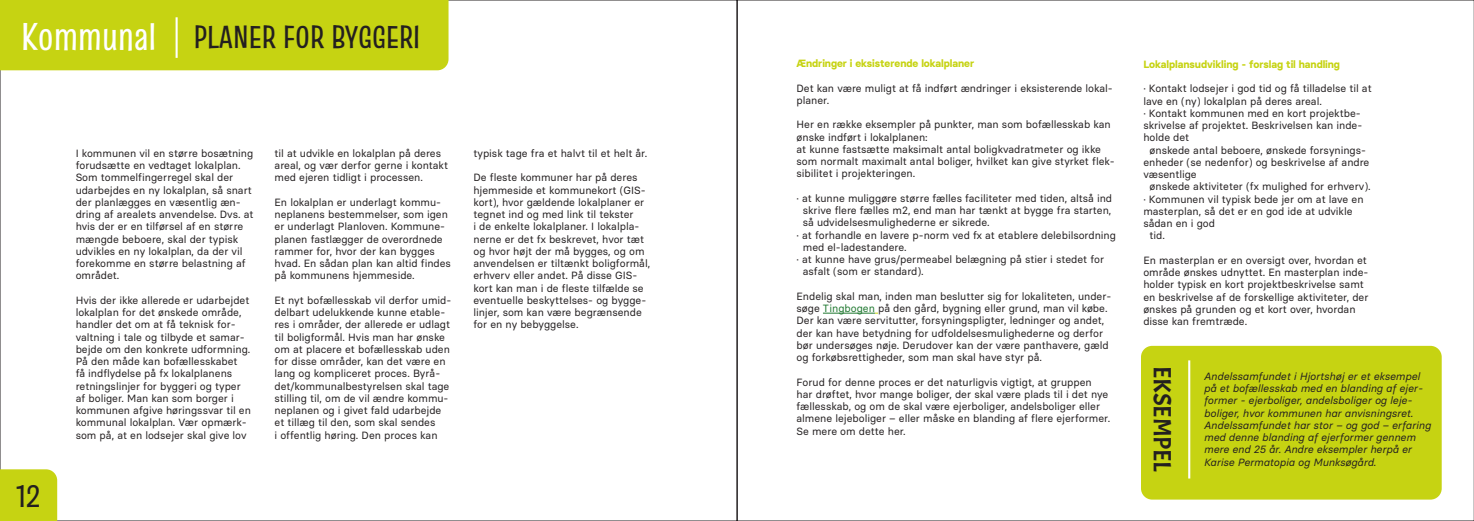
<style>
.page{position:relative;width:1474px;height:521px;background:#fff}
.page>*{position:absolute;margin:0;border:0;box-sizing:border-box;transform-origin:0 0}
.t1{font:38.5px "Truculenta";color:#fff}
.t2{font:31.5px "Truculenta";color:#231f20}
.t3{font:25.03px "Acme";color:#231f20}
.t4{font:10.5px/12.2px "Basier Square";color:#231f20}
.t5{font:italic 10.5px/12.2px "Basier Square";color:#231f20}
.t6{font:700 10.5px "Basier Square";color:#c6d312}
.s1{color:#1f7830}
</style>
<div class="page">
<svg style="left:736px;top:0;width:737px;height:521px"></svg>
<div style="left:0;top:469px;width:57px;height:52px;background:#c6d312"></div>
<hr style="left:823px;top:313px;width:52px;height:1px;background:#1f7830">
<div style="left:1140px;top:346px;width:301px;height:153px;background:#c6d312;border-radius:11px"></div>
<hr style="left:1188px;top:360px;width:2px;height:118px;background:#fff">
<div style="left:0;top:0;width:448px;height:70px;background:#c6d312"></div>
<hr style="left:175px;top:17px;width:3px;height:41px;background:#fff">
<p class="t1" style="left:21px;top:12px;width:136px">Kommunal</p>
<p class="t2" style="left:194px;top:18px;width:228px">PLANER FOR BYGGERI</p>
<h2 class="t2" style="left:16px;top:476px;width:26px">12</h2>
<p class="t4" style="left:76px;top:147px;width:179px">I kommunen vil en større bosætning forudsætte en vedtaget lokalplan.<br>Som tommelfingerregel skal der udarbejdes en ny lokalplan, så snart der planlægges en væsentlig æn&shy;dring af arealets anvendelse. Dvs. at hvis der er en tilførsel af en større mængde beboere, skal der typisk udvikles en ny lokalplan, da der vil forekomme en større belastning af området.</p>
<p class="t4" style="left:76px;top:294px;width:177px">Hvis der ikke allerede er udarbejdet lokalplan for det ønskede område, handler det om at få teknisk for&shy;valtning i tale og tilbyde et samar&shy;bejde om den konkrete udformning.<br>På den måde kan bofællesskabet<br>få indflydelse på fx lokalplanens retningslinjer for byggeri og typer af boliger. Man kan som borger i kommunen afgive høringssvar til en kommunal lokalplan. Vær opmærk&shy;som på, at en lodsejer skal give lov</p>
<p class="t4" style="left:274px;top:147px;width:175px">til at udvikle en lokalplan på deres areal, og vær derfor gerne i kontakt med ejeren tidligt i processen.</p>
<p class="t4" style="left:274px;top:196px;width:178px">En lokalplan er underlagt kommu&shy;neplanens bestemmelser, som igen er underlagt Planloven. Kommune&shy;planen fastlægger de overordnede rammer for, hvor der kan bygges hvad. En sådan plan kan altid findes på kommunens hjemmeside.</p>
<p class="t4" style="left:274px;top:294px;width:178px">Et nyt bofællesskab vil derfor umid&shy;delbart udelukkende kunne etable&shy;res i områder, der allerede er udlagt til boligformål. Hvis man har ønske om at placere et bofællesskab uden for disse områder, kan det være en lang og kompliceret proces. Byrå&shy;det/kommunalbestyrelsen skal tage stilling til, om de vil ændre kommu&shy;neplanen og i givet fald udarbejde et tillæg til den, som skal sendes<br>i offentlig høring. Den proces kan</p>
<p class="t4" style="left:473px;top:147px;width:175px">typisk tage fra et halvt til et helt år.</p>
<p class="t4" style="left:473px;top:171px;width:178px">De fleste kommuner har på deres hjemmeside et kommunekort (GIS&shy;kort), hvor gældende lokalplaner er tegnet ind og med link til tekster<br>i de enkelte lokalplaner. I lokalpla&shy;nerne er det fx beskrevet, hvor tæt og hvor højt der må bygges, og om anvendelsen er tiltænkt boligformål, erhverv eller andet. På disse GIS&shy;kort kan man i de fleste tilfælde se eventuelle beskyttelses- og bygge&shy;linjer, som kan være begrænsende for en ny bebyggelse.</p>
<p class="t6" style="left:796px;top:57px;width:179px">Ændringer i eksisterende lokalplaner</p>
<p class="t4" style="left:796px;top:82px;width:318px">Det kan være muligt at få indført ændringer i eksisterende lokal&shy;planer.</p>
<p class="t4" style="left:796px;top:118px;width:316px">Her en række eksempler på punkter, man som bofællesskab kan ønske indført i lokalplanen:</p>
<p class="t4" style="left:796px;top:143px;width:320px">at kunne fastsætte maksimalt antal boligkvadratmeter og ikke som normalt maximalt antal boliger, hvilket kan give styrket flek&shy;sibilitet i projekteringen.</p>
<p class="t4" style="left:802px;top:192px;width:311px;text-align:justify;text-indent:-6px">· at kunne muliggøre større fælles faciliteter med tiden, altså ind skrive flere fælles m2, end man har tænkt at bygge fra starten, så udvidelsesmulighederne er sikrede.</p>
<p class="t4" style="left:802px;top:229px;width:314px;text-indent:-6px">· at forhandle en lavere p-norm ved fx at etablere delebilsordning med el-ladestandere.</p>
<p class="t4" style="left:802px;top:253px;width:303px;text-indent:-6px">· at kunne have grus/permeabel belægning på stier i stedet for asfalt (som er standard).</p>
<p class="t4" style="left:796px;top:290px;width:316px">Endelig skal man, inden man beslutter sig for lokaliteten, under&shy;søge <span class="s1">Tingbogen</span> på den gård, bygning eller grund, man vil købe.<br>Der kan være servitutter, forsyningspligter, ledninger og andet, der kan have betydning for udfoldelsesmulighederne og derfor bør undersøges nøje. Derudover kan der være panthavere, gæld og forkøbsrettigheder, som man skal have styr på.</p>
<p class="t4" style="left:796px;top:376px;width:315px">Forud for denne proces er det naturligvis vigtigt, at gruppen har drøftet, hvor mange boliger, der skal være plads til i det nye fællesskab, og om de skal være ejerboliger, andelsboliger eller almene lejeboliger – eller måske en blanding af flere ejerformer.<br>Se mere om dette her.</p>
<p class="t3" style="left:1177px;top:366px;width:108px;rotate:90deg">EKSEMPEL</p>
<p class="t5" style="left:1203px;top:370px;width:228px">Andelssamfundet i Hjortshøj er et eksempel på et bofællesskab med en blanding af ejer&shy;former - ejerboliger, andelsboliger og leje&shy;boliger, hvor kommunen har anvisningsret.<br>Andelssamfundet har stor – og god – erfaring med denne blanding af ejerformer gennem mere end 25 år. Andre eksempler herpå er Karise Permatopia og Munksøgård.</p>
<p class="t6" style="left:1143px;top:58px;width:198px">Lokalplansudvikling - forslag til handling</p>
<p class="t4" style="left:1143px;top:82px;width:230px">· Kontakt lodsejer i god tid og få tilladelse til at lave en (ny) lokalplan på deres areal.</p>
<p class="t4" style="left:1143px;top:107px;width:219px">· Kontakt kommunen med en kort projektbe-</p>
<p class="t4" style="left:1143px;top:119px;width:220px">skrivelse af projektet. Beskrivelsen kan inde-</p>
<p class="t4" style="left:1143px;top:131px;width:47px">holde det</p>
<p class="t4" style="left:1149px;top:144px;width:218px">ønskede antal beboere, ønskede forsynings-</p>
<p class="t4" style="left:1143px;top:156px;width:227px">enheder (se nedenfor) og beskrivelse af andre</p>
<p class="t4" style="left:1143px;top:168px;width:55px">væsentlige</p>
<p class="t4" style="left:1149px;top:180px;width:222px">ønskede aktiviteter (fx mulighed for erhverv).</p>
<p class="t4" style="left:1143px;top:193px;width:222px">· Kommunen vil typisk bede jer om at lave en</p>
<p class="t4" style="left:1143px;top:205px;width:211px">masterplan, så det er en god ide at udvikle</p>
<p class="t4" style="left:1143px;top:217px;width:73px">sådan en i god</p>
<p class="t4" style="left:1149px;top:229px;width:17px">tid.</p>
<p class="t4" style="left:1143px;top:254px;width:227px">En masterplan er en oversigt over, hvordan et område ønskes udnyttet. En masterplan inde&shy;holder typisk en kort projektbeskrivelse samt en beskrivelse af de forskellige aktiviteter, der ønskes på grunden og et kort over, hvordan disse kan fremtræde.</p>
</div>
